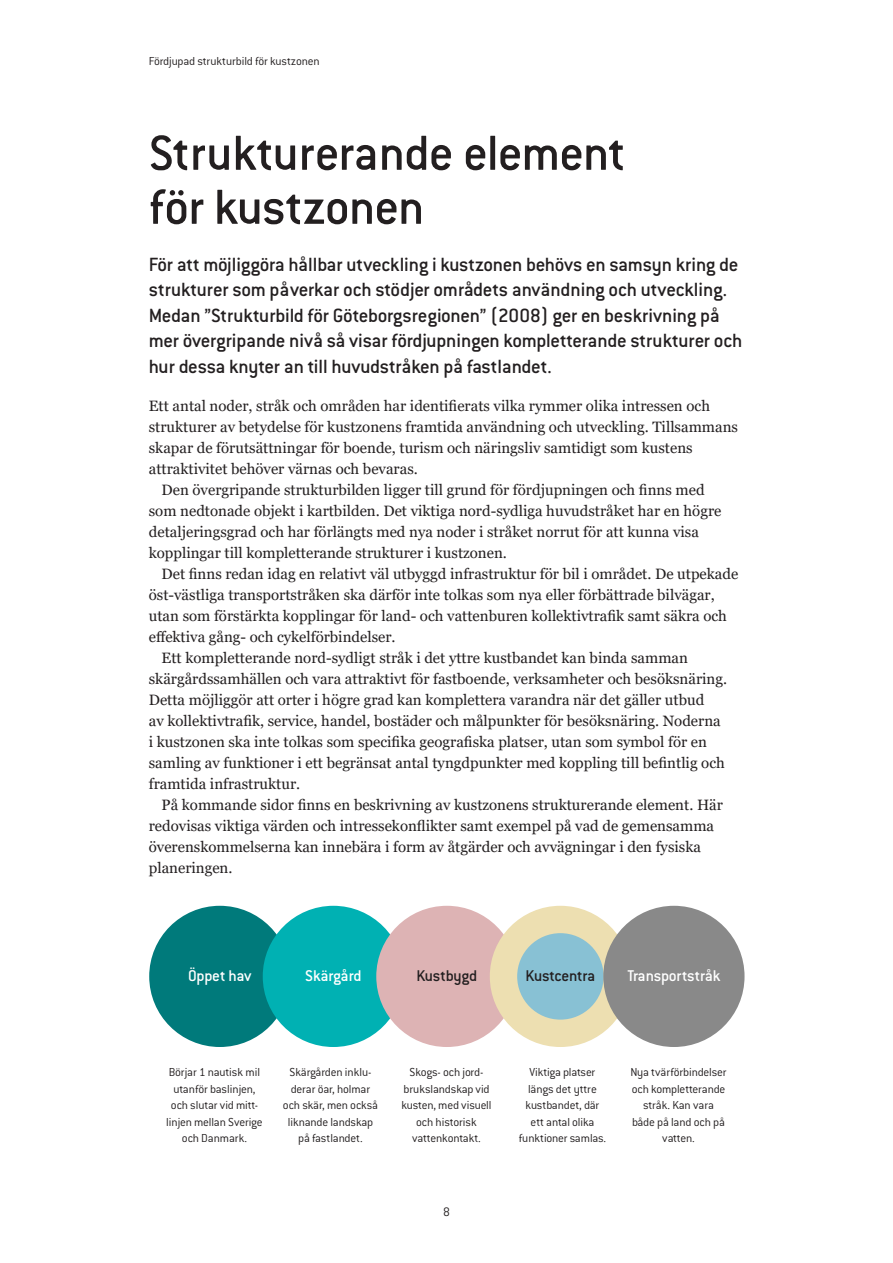
<style>
.page{position:relative;width:893px;height:1263px;background:#fff}
.page>*{position:absolute;margin:0;border:0;box-sizing:border-box;transform-origin:0 0}
.t1{font:500 54px/54px "Conduit ITC Pro";letter-spacing:-.015em;color:#231f20}
.t2{font:500 21px/25.5px "Conduit ITC Pro";letter-spacing:-.01em;color:#231f20}
.t3{font:500 17.1px "Conduit ITC Pro";letter-spacing:-.015em;color:#fff}
.t4{font:500 17.1px "Conduit ITC Pro";letter-spacing:-.015em;color:#231f20}
.t5{font:15px "Georgia";color:#231f20}
.t6{font:300 13.5px "Conduit ITC Pro";color:#231f20}
.t7{font:300 12.75px/16.5px "Conduit ITC Pro";letter-spacing:-.015em;color:#231f20;text-align:center}
</style>
<div class="page">
<div style="left:149px;top:906px;width:141px;height:141px;background:#007a7b;border-radius:50%"></div>
<div style="left:263px;top:906px;width:141px;height:141px;background:#00b1b3;border-radius:50%"></div>
<div style="left:376px;top:906px;width:141px;height:141px;background:#ddb3b4;border-radius:50%"></div>
<div style="left:490px;top:906px;width:141px;height:141px;background:#eddfb1;border-radius:50%"></div>
<div style="left:517px;top:933px;width:87px;height:87px;background:#88c1d4;border-radius:50%"></div>
<div style="left:603px;top:906px;width:141px;height:141px;background:#898989;border-radius:50%"></div>
<p class="t7" style="left:149px;top:53px;width:172px">Fördjupad strukturbild för kustzonen</p>
<h1 class="t1" style="left:149px;top:126px;width:478px">Strukturerande element för kustzonen</h1>
<p class="t2" style="left:149px;top:251px;width:595px">För att möjliggöra hållbar utveckling i kustzonen behövs en samsyn kring de strukturer som påverkar och stödjer områdets användning och utveckling.<br>Medan ”Strukturbild för Göteborgsregionen” (2008) ger en beskrivning på mer övergripande nivå så visar fördjupningen kompletterande strukturer och hur dessa knyter an till huvudstråken på fastlandet.</p>
<p class="t5" style="left:149px;top:396px;width:563px">Ett antal noder, stråk och områden har identifierats vilka rymmer olika intressen och</p>
<p class="t5" style="left:149px;top:417px;width:591px">strukturer av betydelse för kustzonens framtida användning och utveckling. Tillsammans</p>
<p class="t5" style="left:149px;top:438px;width:545px">skapar de förutsättningar för boende, turism och näringsliv samtidigt som kustens</p>
<p class="t5" style="left:149px;top:459px;width:271px">attraktivitet behöver värnas och bevaras.</p>
<p class="t5" style="left:162px;top:480px;width:544px">Den övergripande strukturbilden ligger till grund för fördjupningen och finns med</p>
<p class="t5" style="left:149px;top:501px;width:574px">som nedtonade objekt i kartbilden. Det viktiga nord-sydliga huvudstråket har en högre</p>
<p class="t5" style="left:149px;top:522px;width:552px">detaljeringsgrad och har förlängts med nya noder i stråket norrut för att kunna visa</p>
<p class="t5" style="left:149px;top:543px;width:360px">kopplingar till kompletterande strukturer i kustzonen.</p>
<p class="t5" style="left:162px;top:564px;width:578px">Det finns redan idag en relativt väl utbyggd infrastruktur för bil i området. De utpekade</p>
<p class="t5" style="left:149px;top:585px;width:567px">öst-västliga transportstråken ska därför inte tolkas som nya eller förbättrade bilvägar,</p>
<p class="t5" style="left:149px;top:606px;width:580px">utan som förstärkta kopplingar för land- och vattenburen kollektivtrafik samt säkra och</p>
<p class="t5" style="left:149px;top:627px;width:248px">effektiva gång- och cykelförbindelser.</p>
<p class="t5" style="left:162px;top:648px;width:528px">Ett kompletterande nord-sydligt stråk i det yttre kustbandet kan binda samman</p>
<p class="t5" style="left:149px;top:669px;width:580px">skärgårdssamhällen och vara attraktivt för fastboende, verksamheter och besöksnäring.</p>
<p class="t5" style="left:149px;top:690px;width:557px">Detta möjliggör att orter i högre grad kan komplettera varandra när det gäller utbud</p>
<p class="t5" style="left:149px;top:711px;width:573px">av kollektivtrafik, service, handel, bostäder och målpunkter för besöksnäring. Noderna</p>
<p class="t5" style="left:149px;top:732px;width:560px">i kustzonen ska inte tolkas som specifika geografiska platser, utan som symbol för en</p>
<p class="t5" style="left:149px;top:753px;width:578px">samling av funktioner i ett begränsat antal tyngdpunkter med koppling till befintlig och</p>
<p class="t5" style="left:149px;top:774px;width:153px">framtida infrastruktur.</p>
<p class="t5" style="left:162px;top:795px;width:563px">På kommande sidor finns en beskrivning av kustzonens strukturerande element. Här</p>
<p class="t5" style="left:149px;top:816px;width:567px">redovisas viktiga värden och intressekonflikter samt exempel på vad de gemensamma</p>
<p class="t5" style="left:149px;top:837px;width:554px">överenskommelserna kan innebära i form av åtgärder och avvägningar i den fysiska</p>
<p class="t5" style="left:149px;top:858px;width:85px">planeringen.</p>
<p class="t3" style="left:188px;top:966px;width:65px">Öppet hav</p>
<p class="t3" style="left:305px;top:966px;width:58px">Skärgård</p>
<p class="t4" style="left:416px;top:966px;width:62px">Kustbygd</p>
<p class="t4" style="left:526px;top:966px;width:71px">Kustcentra</p>
<p class="t3" style="left:627px;top:966px;width:95px">Transportstråk</p>
<p class="t7" style="left:166px;top:1064px;width:98px">Börjar 1 nautisk mil utanför baslinjen, och slutar vid mitt&shy;linjen mellan Sverige och Danmark.</p>
<p class="t7" style="left:283px;top:1064px;width:97px">Skärgården inklu&shy;derar öar, holmar och skär, men också liknande landskap på fastlandet.</p>
<p class="t7" style="left:401px;top:1064px;width:92px">Skogs- och jord&shy;brukslandskap vid kusten, med visuell och historisk vattenkontakt.</p>
<p class="t7" style="left:519px;top:1064px;width:89px">Viktiga platser längs det yttre kustbandet, där ett antal olika funktioner samlas.</p>
<p class="t7" style="left:630px;top:1064px;width:98px">Nya tvärförbindelser och kompletterande stråk. Kan vara både på land och på vatten.</p>
<p class="t6" style="left:443px;top:1204px;width:8px">8</p>
</div>
